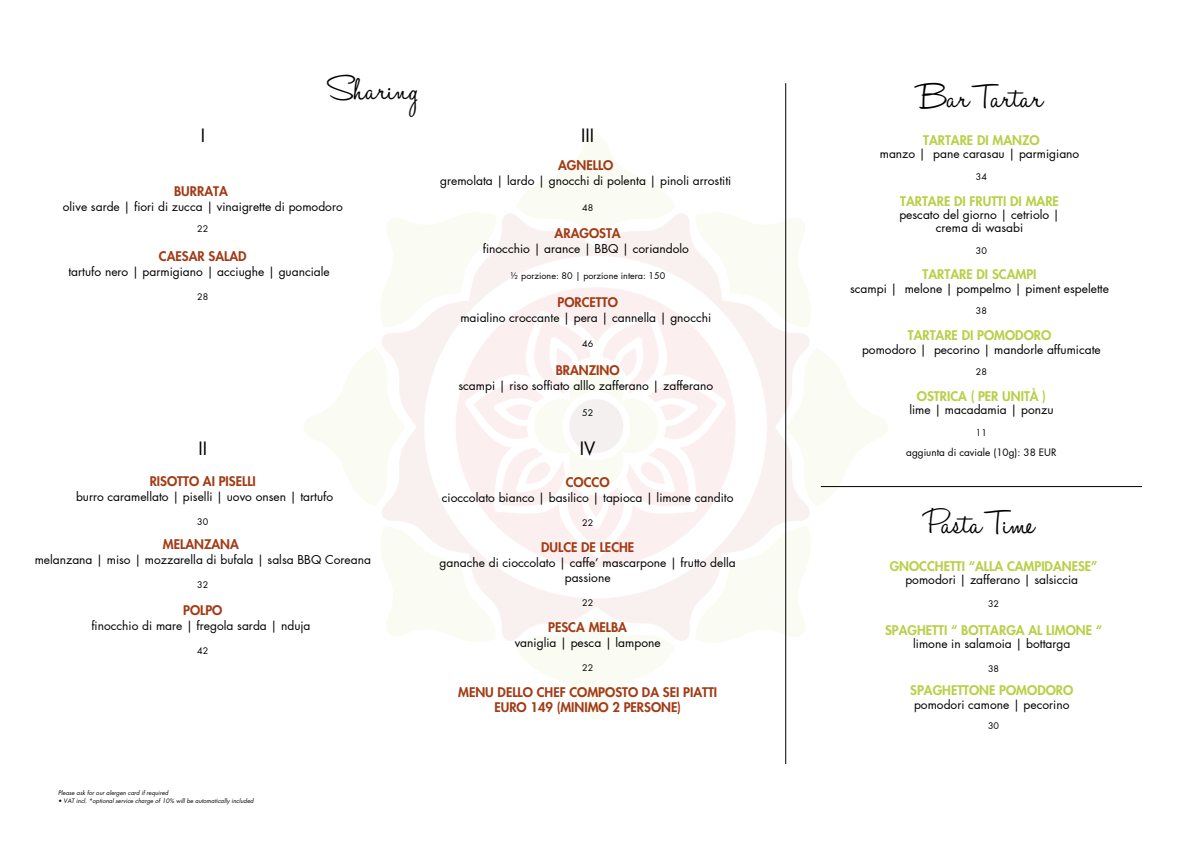
<style>
.page{position:relative;width:1191px;height:843px;background:#fff}
.page>*{position:absolute;margin:0;border:0;box-sizing:border-box;transform-origin:0 0}
.t1{font:39px "Halo Handletter";color:#000}
.t2{font:18px "Futura LT Pro";color:#000}
.t3{font:800 13px "Futura LT Pro";color:#a23b16}
.t4{font:800 13px "Futura LT Pro";color:#b8d047}
.t5{font:12px/14.2px "Futura LT Pro";color:#000;text-align:center}
.t6{font:10px "Futura LT Pro";color:#000}
.t7{font:9px "Futura LT Pro";color:#000}
.t8{font:italic 6px "Futura LT Pro";color:#000}
</style>
<div class="page">
<hr style="left:785px;top:83px;width:1px;height:680px;background:#000">
<hr style="left:820px;top:486px;width:321px;height:1px;background:#000">
<p class="t1" style="left:328px;top:68px;width:91px">Sharing</p>
<p class="t1" style="left:919px;top:76px;width:124px">Bar Tartar</p>
<p class="t2" style="left:201px;top:127px;width:6px">I</p>
<p class="t3" style="left:174px;top:185px;width:55px">BURRATA</p>
<p class="t5" style="left:63px;top:199px;width:281px">olive sarde | fiori di zucca | vinaigrette di pomodoro</p>
<p class="t7" style="left:197px;top:225px;width:13px">22</p>
<p class="t3" style="left:159px;top:250px;width:89px">CAESAR SALAD</p>
<p class="t5" style="left:68px;top:265px;width:263px">tartufo nero | parmigiano | acciughe | guanciale</p>
<p class="t7" style="left:197px;top:292px;width:13px">28</p>
<p class="t2" style="left:198px;top:440px;width:10px">II</p>
<p class="t3" style="left:150px;top:475px;width:108px">RISOTTO AI PISELLI</p>
<p class="t5" style="left:76px;top:490px;width:259px">burro caramellato | piselli | uovo onsen | tartufo</p>
<p class="t7" style="left:197px;top:517px;width:13px">30</p>
<p class="t3" style="left:163px;top:538px;width:77px">MELANZANA</p>
<p class="t5" style="left:35px;top:553px;width:338px">melanzana | miso | mozzarella di bufala | salsa BBQ Coreana</p>
<p class="t7" style="left:197px;top:580px;width:13px">32</p>
<p class="t3" style="left:183px;top:603px;width:41px">POLPO</p>
<p class="t5" style="left:91px;top:618px;width:221px">finocchio di mare | fregola sarda | nduja</p>
<p class="t7" style="left:197px;top:646px;width:13px">42</p>
<p class="t8" style="left:58px;top:789px;width:112px">Please ask for our alergen card if required</p>
<p class="t8" style="left:58px;top:797px;width:197px">• VAT incl. *optional service charge of 10% will be automatically included</p>
<p class="t2" style="left:581px;top:127px;width:14px">III</p>
<p class="t3" style="left:558px;top:159px;width:57px">AGNELLO</p>
<p class="t5" style="left:440px;top:174px;width:293px">gremolata | lardo | gnocchi di polenta | pinoli arrostiti</p>
<p class="t7" style="left:582px;top:203px;width:13px">48</p>
<p class="t3" style="left:554px;top:228px;width:68px">ARAGOSTA</p>
<p class="t5" style="left:482px;top:242px;width:207px">finocchio | arance | BBQ | coriandolo</p>
<p class="t7" style="left:510px;top:271px;width:157px">½ porzione: 80 | porzione intera: 150</p>
<p class="t3" style="left:557px;top:296px;width:62px">PORCETTO</p>
<p class="t5" style="left:460px;top:310px;width:252px">maialino croccante | pera | cannella | gnocchi</p>
<p class="t7" style="left:582px;top:340px;width:13px">46</p>
<p class="t3" style="left:555px;top:364px;width:65px">BRANZINO</p>
<p class="t5" style="left:458px;top:379px;width:256px">scampi | riso soffiato alllo zafferano | zafferano</p>
<p class="t7" style="left:582px;top:408px;width:13px">52</p>
<p class="t2" style="left:580px;top:439px;width:17px">IV</p>
<p class="t3" style="left:565px;top:476px;width:45px">COCCO</p>
<p class="t5" style="left:442px;top:491px;width:293px">cioccolato bianco | basilico | tapioca | limone candito</p>
<p class="t7" style="left:582px;top:518px;width:13px">22</p>
<p class="t3" style="left:541px;top:541px;width:95px">DULCE DE LECHE</p>
<p class="t5" style="left:439px;top:556px;width:297px">ganache di cioccolato | caffe’ mascarpone | frutto della passione</p>
<p class="t7" style="left:582px;top:598px;width:13px">22</p>
<p class="t3" style="left:548px;top:621px;width:80px">PESCA MELBA</p>
<p class="t5" style="left:514px;top:635px;width:147px">vaniglia | pesca | lampone</p>
<p class="t7" style="left:582px;top:663px;width:13px">22</p>
<p class="t3" style="left:458px;top:686px;width:260px">MENU DELLO CHEF COMPOSTO DA SEI PIATTI</p>
<p class="t3" style="left:494px;top:701px;width:188px">EURO 149 (MINIMO 2 PERSONE)</p>
<p class="t4" style="left:923px;top:134px;width:118px">TARTARE DI MANZO</p>
<p class="t5" style="left:879px;top:147px;width:201px">manzo | pane carasau | parmigiano</p>
<p class="t7" style="left:975px;top:173px;width:13px">34</p>
<p class="t4" style="left:900px;top:195px;width:160px">TARTARE DI FRUTTI DI MARE</p>
<p class="t5" style="left:899px;top:208px;width:162px">pescato del giorno | cetriolo |</p>
<p class="t5" style="left:935px;top:221px;width:89px">crema di wasabi</p>
<p class="t7" style="left:975px;top:246px;width:13px">30</p>
<p class="t4" style="left:922px;top:268px;width:115px">TARTARE DI SCAMPI</p>
<p class="t5" style="left:850px;top:281px;width:260px">scampi | melone | pompelmo | piment espelette</p>
<p class="t7" style="left:975px;top:307px;width:13px">38</p>
<p class="t4" style="left:907px;top:329px;width:145px">TARTARE DI POMODORO</p>
<p class="t5" style="left:862px;top:342px;width:240px">pomodoro | pecorino | mandorle affumicate</p>
<p class="t7" style="left:975px;top:368px;width:13px">28</p>
<p class="t4" style="left:916px;top:390px;width:130px">OSTRICA ( PER UNITÀ )</p>
<p class="t5" style="left:909px;top:403px;width:146px">lime | macadamia | ponzu</p>
<p class="t7" style="left:975px;top:428px;width:13px">11</p>
<p class="t6" style="left:906px;top:448px;width:152px">aggiunta di caviale (10g): 38 EUR</p>
<p class="t1" style="left:928px;top:502px;width:107px">Pasta Time</p>
<p class="t4" style="left:889px;top:560px;width:209px">GNOCCHETTI “ALLA CAMPIDANESE”</p>
<p class="t5" style="left:905px;top:573px;width:174px">pomodori | zafferano | salsiccia</p>
<p class="t7" style="left:987px;top:599px;width:13px">32</p>
<p class="t4" style="left:885px;top:623px;width:218px">SPAGHETTI “ BOTTARGA AL LIMONE “</p>
<p class="t5" style="left:913px;top:637px;width:159px">limone in salamoia | bottarga</p>
<p class="t7" style="left:987px;top:664px;width:13px">38</p>
<p class="t4" style="left:910px;top:684px;width:165px">SPAGHETTONE POMODORO</p>
<p class="t5" style="left:913px;top:697px;width:157px">pomodori camone | pecorino</p>
<p class="t7" style="left:987px;top:720px;width:13px">30</p>
</div>
